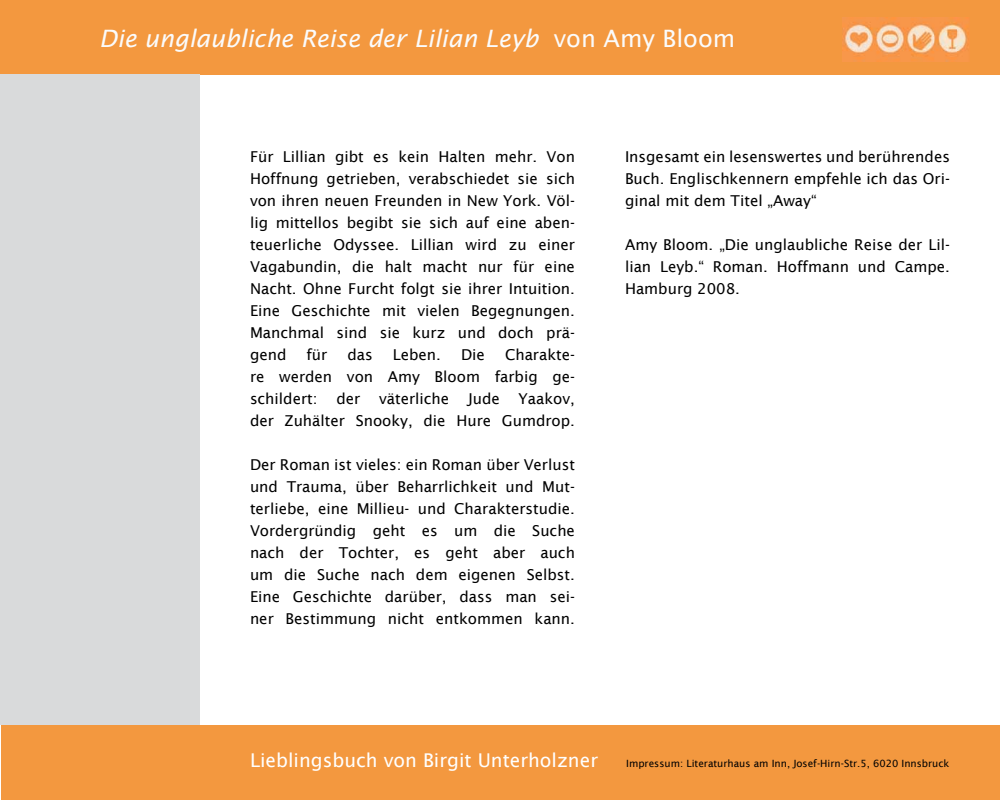
<style>
.page{position:relative;width:1000px;height:800px;background:#fff}
.page>*{position:absolute;margin:0;border:0;box-sizing:border-box;transform-origin:0 0}
.t1{font:italic 24px "Lucida Sans";color:#fbfbfb}
.t2{font:19px "Lucida Sans";color:#fff}
.t3{font:15px/22px "Lucida Sans";color:#000;text-align:justify}
.t4{font:10px "Lucida Sans";color:#000}
.s1{font-style:normal}
</style>
<div class="page">
<div style="left:2px;top:725px;width:998px;height:75px;background:#f3983f"></div>
<div style="left:0;top:0;width:1000px;height:75px;background:#f3983f"></div>
<img style="left:842px;top:17px;width:127px;height:45px">
<div style="left:0;top:75px;width:200px;height:650px;background:#d9dadb"></div>
<h1 class="t1" style="left:99px;top:25px;width:637px">Die unglaubliche Reise der Lilian Leyb <span class="s1">von Amy Bloom</span></h1>
<p class="t3" style="left:250px;top:145px;width:327px">Für Lillian gibt es kein Halten mehr. Von Hoffnung getrieben, verabschiedet sie sich von ihren neuen Freunden in New York. Völ&shy;lig mittellos begibt sie sich auf eine aben&shy;teuerliche Odyssee. Lillian wird zu einer Vagabundin, die halt macht nur für eine Nacht. Ohne Furcht folgt sie ihrer Intuition.<br>Eine Geschichte mit vielen Begegnungen.<br>Manchmal sind sie kurz und doch prä&shy;gend</p>
<p class="t3" style="left:306px;top:343px;width:22px">für</p>
<p class="t3" style="left:347px;top:343px;width:27px">das</p>
<p class="t3" style="left:393px;top:343px;width:50px">Leben.</p>
<p class="t3" style="left:461px;top:343px;width:25px">Die</p>
<p class="t3" style="left:250px;top:343px;width:326px;text-indent:255px">Charakte&shy;re werden von Amy Bloom farbig ge&shy;schildert:</p>
<p class="t3" style="left:250px;top:387px;width:326px;text-align:right">Yaakov,<br>der Zuhälter Snooky, die Hure Gumdrop.</p>
<p class="t3" style="left:250px;top:453px;width:327px">Der Roman ist vieles: ein Roman über Verlust und Trauma, über Beharrlichkeit und Mut&shy;terliebe, eine Millieu- und Charakterstudie.<br>Vordergründig geht es um die Suche nach der Tochter, es geht aber auch um die Suche nach dem eigenen Selbst.<br>Eine Geschichte darüber, dass man sei&shy;ner Bestimmung nicht entkommen kann.</p>
<p class="t3" style="left:336px;top:387px;width:25px">der</p>
<p class="t3" style="left:379px;top:387px;width:72px">väterliche</p>
<p class="t3" style="left:468px;top:387px;width:33px">Jude</p>
<p class="t3" style="left:625px;top:145px;width:327px">Insgesamt ein lesenswertes und berührendes Buch. Englischkennern empfehle ich das Ori&shy;ginal mit dem Titel „Away“</p>
<p class="t3" style="left:625px;top:233px;width:326px">Amy Bloom. „Die unglaubliche Reise der Lil&shy;lian Leyb.“ Roman. Hoffmann und Campe.<br>Hamburg 2008.</p>
<p class="t2" style="left:250px;top:750px;width:350px">Lieblingsbuch von Birgit Unterholzner</p>
<p class="t4" style="left:626px;top:758px;width:325px">Impressum: Literaturhaus am Inn, Josef-Hirn-Str.5, 6020 Innsbruck</p>
</div>
